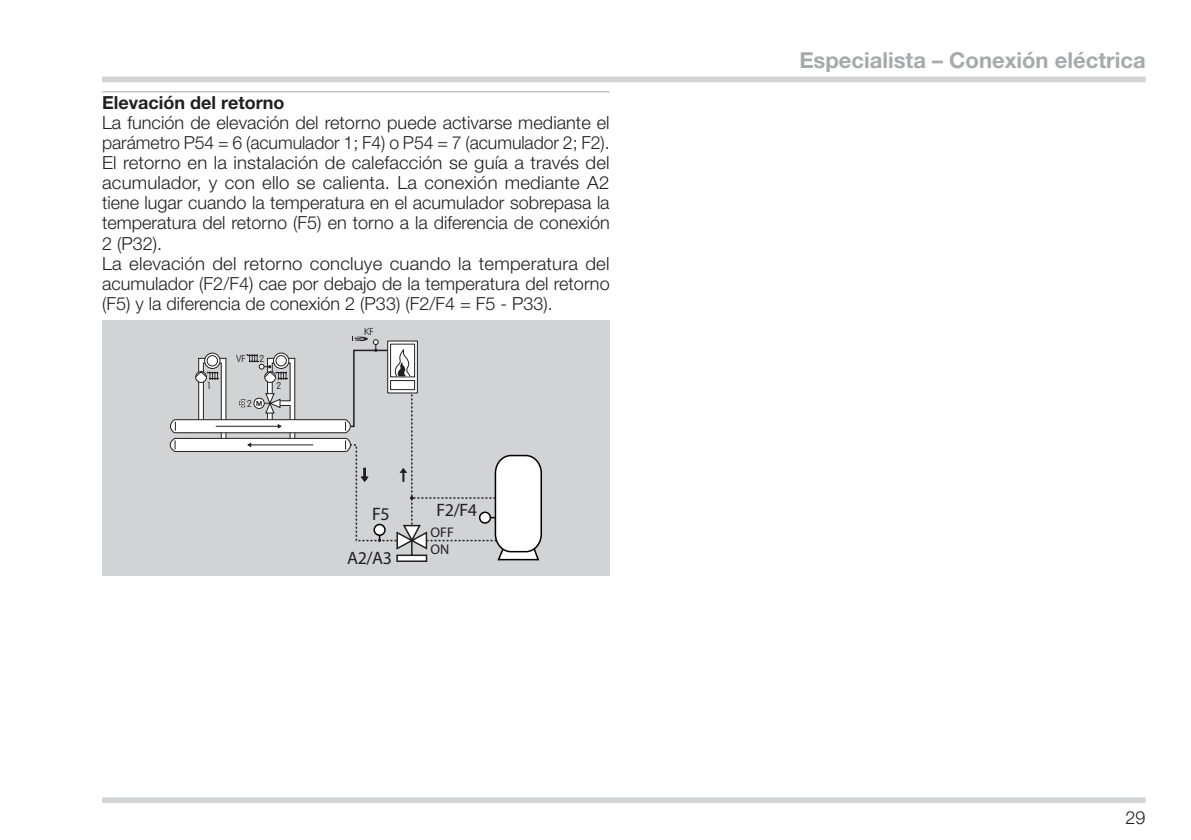
<style>
.page{position:relative;width:1191px;height:840px;background:#fff}
.page>*{position:absolute;margin:0;border:0;box-sizing:border-box;transform-origin:0 0}
.t1{font:700 22px "Helvetica Neue LT Pro";color:#a7a9ac}
.t2{font:300 18px/20px "Helvetica Neue LT Pro";color:#231f20}
.t3{font:700 18px "Helvetica Neue LT Pro";color:#231f20}
.t4{font:18px "Myriad Pro";letter-spacing:-.025em;color:#231f20}
.t5{font:14px/16.4px "Myriad Pro";color:#231f20}
.t6{font:100 10px "VAG Rounded Std";color:#231f20}
</style>
<div class="page">
<div style="left:102px;top:77px;width:1043px;height:5px;background:#d1d3d4"></div>
<div style="left:102px;top:797px;width:1043px;height:5px;background:#d1d3d4"></div>
<hr style="left:102px;top:91px;width:507px;height:1px;background:#a7a9ac">
<div style="left:102px;top:319px;width:507px;height:256px;background:#d1d3d4"></div>
<svg style="left:169px;top:336px;width:373px;height:225px"></svg>
<p class="t3" style="left:102px;top:96px;width:184px">Elevación del retorno</p>
<p class="t2" style="left:102px;top:114px;width:509px">La función de elevación del retorno puede activarse mediante el parámetro P54 = 6 (acumulador 1; F4) o P54 = 7 (acumulador 2; F2).<br>El retorno en la instalación de calefacción se guía a través del acumulador, y con ello se calienta. La conexión mediante A2 tiene lugar cuando la temperatura en el acumulador sobrepasa la temperatura del retorno (F5) en torno a la diferencia de conexión 2 (P32).<br>La elevación del retorno concluye cuando la temperatura del acumulador (F2/F4) cae por debajo de la temperatura del retorno (F5) y la diferencia de conexión 2 (P33) (F2/F4 = F5 - P33).</p>
<p class="t6" style="left:236px;top:353px;width:11px">VF</p>
<p class="t6" style="left:259px;top:352px;width:7px">2</p>
<p class="t6" style="left:207px;top:380px;width:5px">1</p>
<p class="t6" style="left:276px;top:379px;width:7px">2</p>
<p class="t6" style="left:247px;top:397px;width:7px">2</p>
<p class="t6" style="left:364px;top:325px;width:11px">KF</p>
<p class="t4" style="left:372px;top:503px;width:19px">F5</p>
<p class="t4" style="left:436px;top:499px;width:42px">F2/F4</p>
<p class="t4" style="left:347px;top:547px;width:46px">A2/A3</p>
<p class="t5" style="left:430px;top:524px;width:25px">OFF<br>ON</p>
<p class="t1" style="left:799px;top:52px;width:348px">Especialista – Conexión eléctrica</p>
<p class="t2" style="left:1125px;top:809px;width:22px">29</p>
</div>
